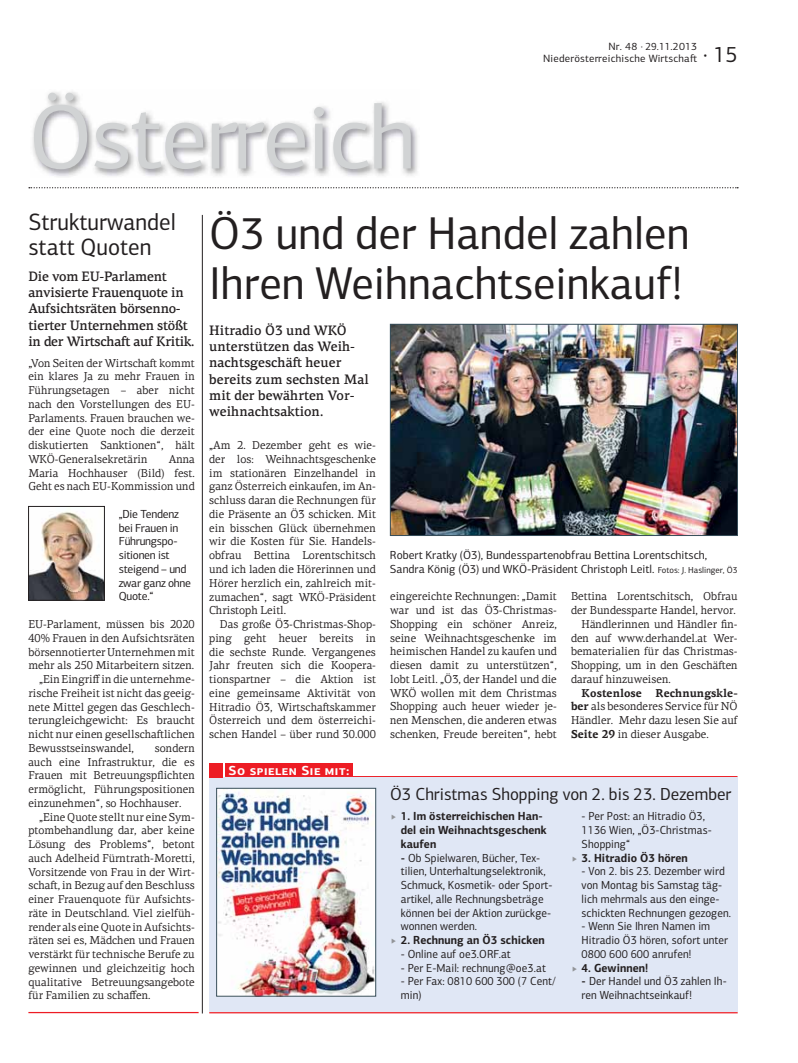
<style>
.page{position:relative;width:798px;height:1063px;background:#fff}
.page>*{position:absolute;margin:0;border:0;box-sizing:border-box;transform-origin:0 0}
.t1{font:91.88px "PF Centro Sans Pro";color:#d1d3d4}
.t2{font:46.25px/50px "PF Centro Sans Pro";color:#231f20;scale:.96 1}
.t3{font:23.75px/25px "PF Centro Sans Pro";color:#231f20;scale:.96 1}
.t4{font:22.5px "PF Centro Sans Pro";color:#231f20;scale:.96 1}
.t5{font:17.5px "PF Centro Sans Pro";color:#231f20;scale:.96 1}
.t6{font:500 13.75px/16.2px "PF Centro Serif Pro";color:#231f20;scale:.96 1}
.t7{font:500 13.75px/16.2px "PF Centro Serif Pro";letter-spacing:-.02em;color:#231f20;scale:.96 1}
.t8{font:700 13.12px "PF Centro Sans Pro";letter-spacing:.04em;color:#fff}
.t9{font:11.75px/13.8px "PF Centro Sans Pro";letter-spacing:.005em;color:#231f20;scale:.94 1}
.t10{font:11.75px/13.8px "PF Centro Sans Pro";letter-spacing:.005em;color:#231f20}
.t11{font:700 11.75px/13.8px "PF Centro Sans Pro";letter-spacing:.005em;color:#231f20;scale:.94 1}
.t12{font:11.75px/13.8px "PF Centro Sans Pro";letter-spacing:-.025em;color:#231f20}
.t13{font:11.5px/13.8px "PF Centro Serif Pro";color:#231f20;text-align:justify;scale:.96 1}
.t14{font:10.62px/11.9px "PF Centro Sans Pro";letter-spacing:.02em;color:#231f20;text-align:right}
.s1{font-size:8.75px}
.s2{font-weight:700}
</style>
<div class="page">
<svg style="left:29px;top:187px;width:708px;height:1px"></svg>
<img style="left:32px;top:91px;width:386px;height:86px">
<img style="left:392px;top:326px;width:343px;height:208px">
<div style="left:390px;top:324px;width:347px;height:212px;border:1px solid #374e5a"></div>
<hr style="left:202px;top:215px;width:1px;height:798px;background:#231f20">
<hr style="left:28px;top:1012px;width:170px;height:1px;background:#ed1c24">
<hr style="left:225px;top:776px;width:512px;height:1px;background:#ed1c24">
<hr style="left:209px;top:1012px;width:528px;height:1px;background:#ed1c24">
<div style="left:209px;top:778px;width:528px;height:234px;background:#e0e7f5"></div>
<img style="left:218px;top:790px;width:156px;height:204px">
<div style="left:216px;top:788px;width:160px;height:208px;border:1px solid #374e5a"></div>
<div style="left:225px;top:764px;width:128px;height:12px;background:#ed1c24"></div>
<div style="left:209px;top:764px;width:14px;height:14px;background:#ed1c24"></div>
<img style="left:30px;top:511px;width:73px;height:87px">
<div style="left:28px;top:506px;width:77px;height:94px;border:1px solid #231f20"></div>
<h1 class="t1" style="left:28px;top:103px;width:389px">Österreich</h1>
<p class="t14" style="left:543px;top:42px;width:155px">Nr. 48 · 29.11.2013<br>Niederösterreichische Wirtscha-</p>
<h3 class="t4" style="left:703px;top:46px;width:37px">· 15</h3>
<h2 class="t2" style="left:209px;top:213px;width:501px">Ö3 und der Handel zahlen<br>Ihren Weihnachtseinkauf!</h2>
<h3 class="t3" style="left:28px;top:212px;width:155px">Strukturwandel statt Quoten</h3>
<p class="t7" style="left:28px;top:269px;width:174px">Die vom EU-Parlament anvisierte Frauenquote in<br>Aufsichtsräten börsenno&shy;tierter Unternehmen stößt in der Wirtscha- auf Kritik.</p>
<p class="t13" style="left:28px;top:357px;width:175px">„Von Seiten der Wirtscha- kommt ein klares Ja zu mehr Frauen in Führungsetagen – aber nicht nach den Vorstellungen des EU-Parlaments. Frauen brauchen we&shy;der eine Quote noch die derzeit diskutierten Sanktionen“, hält WKÖ-Generalsekretärin</p>
<p class="t6" style="left:209px;top:324px;width:168px">Hitradio Ö3 und WKÖ unterstützen das Weih&shy;nachtsgeschä- heuer bereits zum sechsten Mal mit der bewährten Vor&shy;weihnachtsaktion.</p>
<p class="t13" style="left:209px;top:440px;width:175px">„Am 2. Dezember geht es wie&shy;der los: Weihnachtsgeschenke im stationären Einzelhandel in ganz Österreich einkaufen, im An&shy;schluss daran die Rechnungen für die Präsente an Ö3 schicken. Mit ein bisschen Glück übernehmen wir die Kosten für Sie. Handels&shy;obfrau Bettina Lorentschitsch und ich laden die Hörerinnen und Hörer herzlich ein, zahlreich mit&shy;zumachen“, sagt WKÖ-Präsident Christoph Leitl.</p>
<p class="t13" style="left:209px;top:618px;width:175px;text-indent:11px">Das große Ö3-Christmas-Shop&shy;ping geht heuer bereits in die sechste Runde. Vergangenes Jahr freuten sich die Koopera&shy;tionspartner – die Aktion ist eine gemeinsame Aktivität von Hitradio Ö3, Wirtscha-skammer Österreich und dem österreichi&shy;schen Handel – über rund 30.000</p>
<p class="t13" style="left:28px;top:453px;width:175px;text-indent:140px">Anna Maria Hochhauser (Bild) fest.<br>Geht es nach EU-Kommission und</p>
<p class="t12" style="left:119px;top:508px;width:74px">„Die Tendenz bei Frauen in<br>Führungspo&shy;sitionen ist steigend – und zwar ganz ohne<br>Quote.“</p>
<p class="t10" style="left:390px;top:550px;width:349px">Robert Kratky (Ö3), Bundesspartenobfrau Bettina Lorentschitsch,<br>Sandra König (Ö3) und WKÖ-Präsident Christoph Leitl. <span class="s1">Fotos: J. Haslinger, Ö3</span></p>
<p class="t13" style="left:570px;top:591px;width:175px">Bettina Lorentschitsch, Obfrau</p>
<p class="t13" style="left:570px;top:605px;width:173px">der Bundessparte Handel, hervor.</p>
<p class="t13" style="left:581px;top:618px;width:164px">Händlerinnen und Händler fin-</p>
<p class="t13" style="left:570px;top:632px;width:175px">den auf www.derhandel.at Wer-</p>
<p class="t13" style="left:570px;top:646px;width:175px">bematerialien für das Christmas-</p>
<p class="t13" style="left:570px;top:660px;width:175px">Shopping, um in den Geschä-en</p>
<p class="t13" style="left:570px;top:673px;width:105px">darauf hinzuweisen.</p>
<p class="t13" style="left:570px;top:687px;width:175px;text-indent:11px"><span class="s2">Kostenlose Rechnungskle&shy;ber</span> als besonderes Service für NÖ Händler. Mehr dazu lesen Sie auf <span class="s2">Seite 29</span> in dieser Ausgabe.</p>
<p class="t13" style="left:390px;top:591px;width:175px">eingereichte Rechnungen: „Damit war und ist das Ö3-Christmas-Shopping ein schöner Anreiz, seine Weihnachtsgeschenke im heimischen Handel zu kaufen und diesen damit zu unterstützen“, lobt Leitl. „Ö3, der Handel und die WKÖ wollen mit dem Christmas Shopping auch heuer wieder je&shy;nen Menschen, die anderen etwas schenken, Freude bereiten“, hebt</p>
<p class="t13" style="left:28px;top:618px;width:175px">EU-Parlament, müssen bis 2020</p>
<p class="t13" style="left:28px;top:632px;width:175px">40% Frauen in den Aufsichtsräten</p>
<p class="t13" style="left:28px;top:646px;width:175px">börsennotierter Unternehmen mit</p>
<p class="t13" style="left:28px;top:660px;width:174px">mehr als 250 Mitarbeitern sitzen.</p>
<p class="t13" style="left:39px;top:673px;width:164px">„Ein Eingriff in die unternehme-</p>
<p class="t13" style="left:28px;top:687px;width:175px">rische Freiheit ist nicht das geeig-</p>
<p class="t13" style="left:28px;top:701px;width:175px">nete Mittel gegen das Geschlech-</p>
<p class="t13" style="left:28px;top:715px;width:175px">terungleichgewicht: Es braucht</p>
<p class="t13" style="left:28px;top:728px;width:175px">nicht nur einen gesellscha-lichen</p>
<p class="t13" style="left:28px;top:742px;width:111px">Bewusstseinswandel,</p>
<p class="t13" style="left:28px;top:742px;width:175px;text-indent:126px">sondern auch eine Infrastruktur, die es Frauen mit Betreuungspflichten ermöglicht, Führungspositionen einzunehmen“, so Hochhauser.</p>
<p class="t13" style="left:28px;top:811px;width:175px;text-indent:11px">„Eine Quote stellt nur eine Sym&shy;ptombehandlung dar, aber keine Lösung des Problems“, betont auch Adelheid Fürntrath-Moretti, Vorsitzende von Frau in der Wirt&shy;scha-, in Bezug auf den Beschluss einer Frauenquote für Aufsichts&shy;räte in Deutschland. Viel zielfüh&shy;render als eine Quote in Aufsichts&shy;räten sei es, Mädchen und Frauen verstärkt für technische Berufe zu gewinnen und gleichzeitig hoch qualitative Betreuungsangebote für Familien zu schaffen.</p>
<p class="t11" style="left:400px;top:811px;width:157px">1. Im österreichischen Han&shy;del ein Weihnachtsgeschenk kaufen</p>
<p class="t8" style="left:228px;top:766px;width:122px">So spielen Sie mit:</p>
<h3 class="t5" style="left:390px;top:788px;width:357px">Ö3 Christmas Shopping von 2. bis 23. Dezember</h3>
<p class="t9" style="left:581px;top:811px;width:140px">- Per Post: an Hitradio Ö3,<br>1136 Wien, „Ö3-Christmas-<br>Shopping“</p>
<p class="t11" style="left:581px;top:852px;width:114px">3. Hitradio Ö3 hören</p>
<p class="t9" style="left:581px;top:866px;width:160px">- Von 2. bis 23. Dezember wird von Montag bis Samstag täg&shy;lich mehrmals aus den einge&shy;schickten Rechnungen gezogen.</p>
<p class="t9" style="left:581px;top:921px;width:157px">- Wenn Sie Ihren Namen im<br>Hitradio Ö3 hören, sofort unter<br>0800 600 600 anrufen!</p>
<p class="t11" style="left:581px;top:962px;width:72px">4. Gewinnen!</p>
<p class="t9" style="left:581px;top:976px;width:156px"><span class="s2">-</span> Der Handel und Ö3 zahlen Ih&shy;ren Weihnachtseinkauf!</p>
<p class="t9" style="left:400px;top:852px;width:163px"><span class="s2">-</span> Ob Spielwaren, Bücher, Tex&shy;tilien, Unterhaltungselektronik,<br>Schmuck, Kosmetik- oder Sport&shy;artikel, alle Rechnungsbeträge können bei der Aktion zurückge&shy;wonnen werden.</p>
<p class="t11" style="left:400px;top:935px;width:155px">2. Rechnung an Ö3 schicken</p>
<p class="t9" style="left:400px;top:948px;width:118px">- Online auf oe3.ORF.at</p>
<p class="t9" style="left:400px;top:962px;width:156px">- Per E-Mail: rechnung@oe3.at</p>
<p class="t9" style="left:400px;top:976px;width:166px">- Per Fax: 0810 600 300 (7 Cent/ min)</p>
</div>
